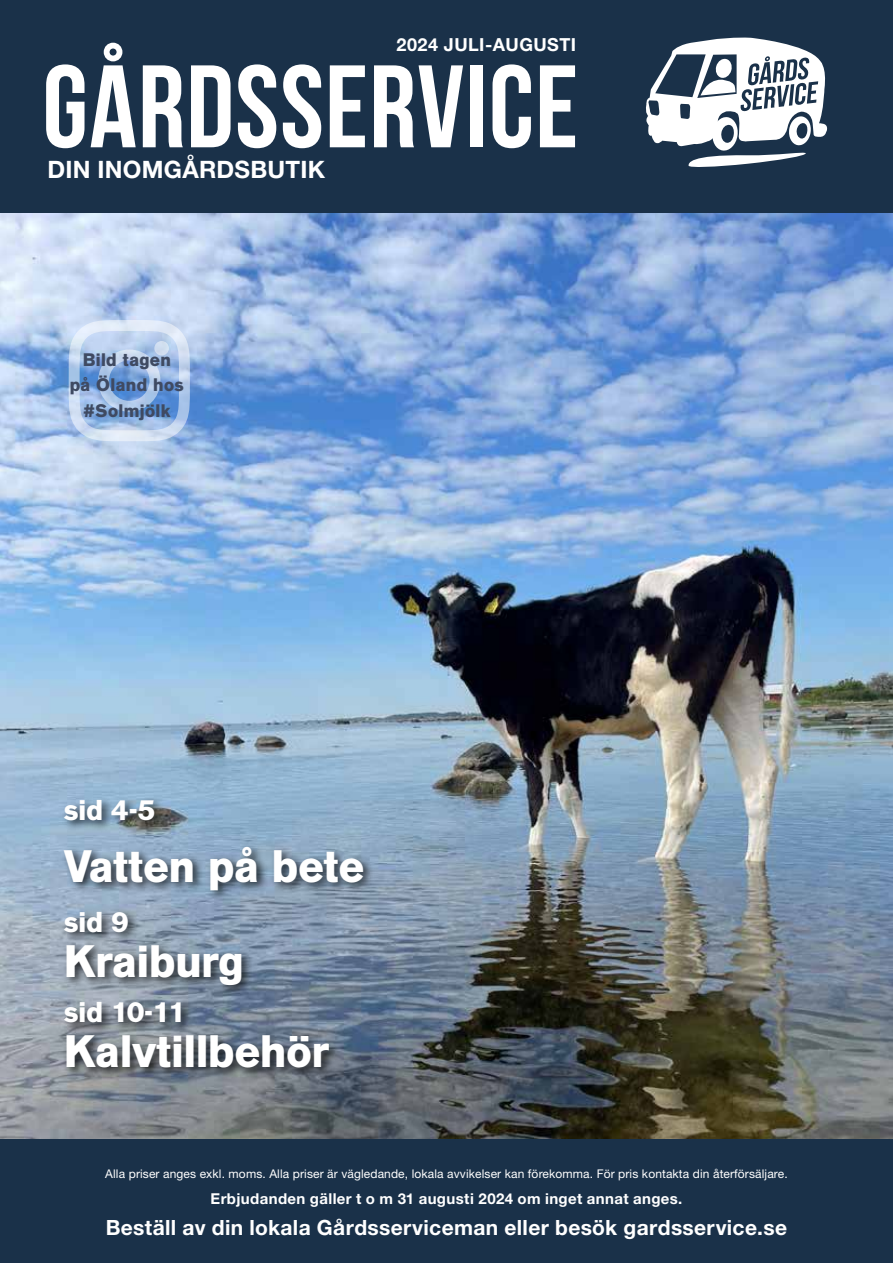
<style>
.page{position:relative;width:893px;height:1263px;background:#fff}
.page>*{position:absolute;margin:0;border:0;box-sizing:border-box;transform-origin:0 0}
.t1{font:700 117px "Bebas Neue";letter-spacing:.01em;color:#fff}
.t2{font:700 45px "AG Old Face BQ";color:#fff}
.t3{font:700 28.5px "AG Old Face BQ";color:#fff}
.t4{font:700 24px "Helvetica Neue LT Std";letter-spacing:.01em;color:#fff}
.t5{font:700 21px "Helvetica Neue LT Std";letter-spacing:.015em;color:#fff}
.t6{font:700 18px/25.5px "AG Old Face BQ";letter-spacing:.02em;color:#3f4a62;text-align:center}
.t7{font:700 18px "Helvetica Neue LT Std";letter-spacing:.025em;color:#fff}
.t8{font:700 15px "Helvetica Neue LT Std";letter-spacing:.025em;color:#fff}
.t9{font:12px "Helvetica Neue LT Std";letter-spacing:.01em;color:#fff}
</style>
<div class="page">
<img style="left:0;top:213px;width:893px;height:927px">
<div style="left:0;top:0;width:893px;height:213px;background:#1a3149"></div>
<svg style="left:646px;top:38px;width:181px;height:129px"></svg>
<div style="left:0;top:1140px;width:893px;height:123px;background:#1a3149"></div>
<svg style="left:69px;top:320px;width:121px;height:121px;background:#a8c3e8"></svg>
<div style="left:154px;top:341px;width:15px;height:15px;background:#d0ddef;border-radius:50%"></div>
<div style="left:61px;top:796px;width:314px;height:284px;background:#000;opacity:.75"></div>
<h3 class="t7" style="left:397px;top:34px;width:181px">2024 JULI-AUGUSTI</h3>
<h1 class="t1" style="left:43px;top:43px;width:537px">GÅRDSSERVICE</h1>
<h3 class="t4" style="left:47px;top:154px;width:279px">DIN INOMGÅRDSBUTIK</h3>
<h3 class="t6" style="left:70px;top:347px;width:116px">Bild tagen<br>på Öland hos #Solmjölk</h3>
<h3 class="t3" style="left:64px;top:792px;width:93px">sid 4-5</h3>
<h2 class="t2" style="left:64px;top:839px;width:302px">Vatten på bete</h2>
<h3 class="t3" style="left:64px;top:904px;width:67px">sid 9</h3>
<h2 class="t2" style="left:64px;top:934px;width:181px">Kraiburg</h2>
<h3 class="t3" style="left:64px;top:995px;width:124px">sid 10-11</h3>
<h2 class="t2" style="left:64px;top:1024px;width:266px">Kalvtillbehör</h2>
<p class="t9" style="left:105px;top:1167px;width:684px">Alla priser anges exkl. moms. Alla priser är vägledande, lokala avvikelser kan förekomma. För pris kontakta din återförsäljare.</p>
<p class="t8" style="left:211px;top:1189px;width:473px">Erbjudanden gäller t o m 31 augusti 2024 om inget annat anges.</p>
<h3 class="t5" style="left:106px;top:1214px;width:683px">Beställ av din lokala Gårdsserviceman eller besök gardsservice.se</h3>
</div>
